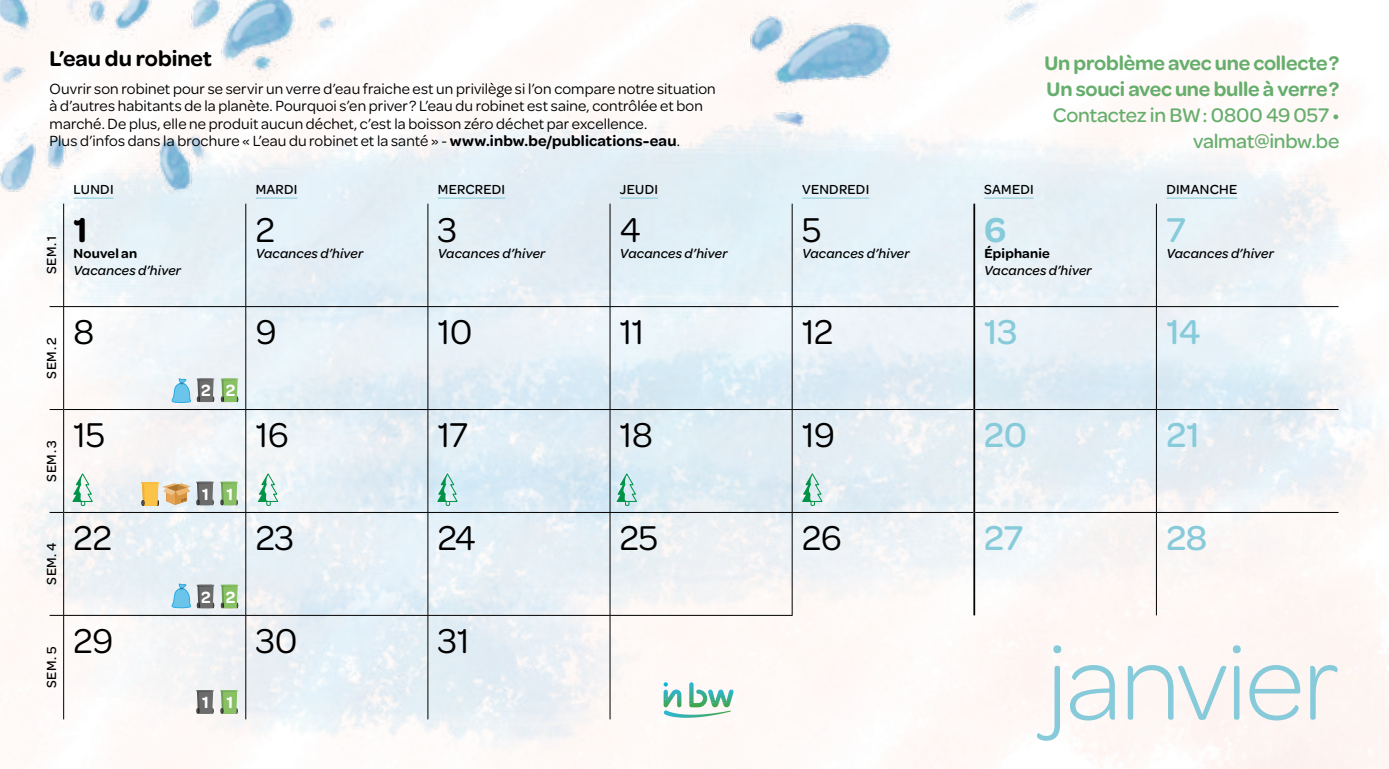
<style>
.page{position:relative;width:1389px;height:769px;background:#fff}
.page>*{position:absolute;margin:0;border:0;box-sizing:border-box;transform-origin:0 0}
.t1{font:300 112.52px "Omnes";letter-spacing:-.025em;color:#87cbda}
.t2{font:36.75px "Omnes";letter-spacing:-.01em;color:#000}
.t3{font:500 36.75px "Omnes";letter-spacing:-.005em;color:#87cbda}
.t4{font:600 36.75px "Omnes";color:#000}
.t5{font:600 36.75px "Omnes";color:#87cbda}
.t6{font:600 22.75px "Omnes";color:#000}
.t7{font:600 21px/26.2px "Omnes";letter-spacing:-.01em;color:#67ae6d}
.t8{font:500 21px/26.2px "Omnes";letter-spacing:-.01em;color:#67ae6d;text-align:right}
.t9{font:600 17.32px "Omnes";color:#fff}
.t10{font:15.75px/17.5px "Omnes";letter-spacing:.01em;color:#000}
.t11{font:italic 500 14px "Omnes";letter-spacing:.015em;color:#000}
.t12{font:500 14px "Omnes";letter-spacing:.02em;color:#000}
.t13{font:600 14px "Omnes";letter-spacing:.015em;color:#000}
.s1{font-weight:600}
</style>
<div class="page">
<img style="left:0;top:0;width:1389px;height:757px">
<hr style="left:610px;top:204px;width:1px;height:102px;background:#000">
<hr style="left:792px;top:204px;width:1px;height:102px;background:#000">
<hr style="left:1156px;top:204px;width:1px;height:102px;background:#000">
<hr style="left:427px;top:307px;width:1px;height:102px;background:#000">
<hr style="left:610px;top:307px;width:1px;height:102px;background:#000">
<hr style="left:792px;top:307px;width:1px;height:102px;background:#000">
<hr style="left:1156px;top:307px;width:1px;height:102px;background:#000">
<hr style="left:427px;top:410px;width:1px;height:102px;background:#000">
<hr style="left:610px;top:410px;width:1px;height:102px;background:#000">
<hr style="left:792px;top:410px;width:1px;height:102px;background:#000">
<hr style="left:1156px;top:410px;width:1px;height:102px;background:#000">
<hr style="left:610px;top:513px;width:1px;height:102px;background:#000">
<hr style="left:792px;top:513px;width:1px;height:102px;background:#000">
<hr style="left:1156px;top:513px;width:1px;height:102px;background:#000">
<hr style="left:245px;top:616px;width:1px;height:103px;background:#000">
<hr style="left:610px;top:616px;width:1px;height:103px;background:#000">
<hr style="left:975px;top:306px;width:181px;height:1px;background:#000">
<hr style="left:1156px;top:306px;width:183px;height:1px;background:#000">
<hr style="left:975px;top:409px;width:181px;height:1px;background:#000">
<hr style="left:1156px;top:409px;width:183px;height:1px;background:#000">
<hr style="left:975px;top:512px;width:181px;height:1px;background:#000">
<hr style="left:1156px;top:512px;width:183px;height:1px;background:#000">
<hr style="left:64px;top:615px;width:182px;height:1px;background:#000">
<hr style="left:245px;top:307px;width:1px;height:102px;background:#000">
<hr style="left:245px;top:410px;width:1px;height:102px;background:#000">
<hr style="left:245px;top:513px;width:1px;height:102px;background:#000">
<hr style="left:64px;top:306px;width:182px;height:1px;background:#000">
<hr style="left:246px;top:306px;width:182px;height:1px;background:#000">
<hr style="left:428px;top:306px;width:182px;height:1px;background:#000">
<hr style="left:610px;top:306px;width:182px;height:1px;background:#000">
<hr style="left:792px;top:306px;width:181px;height:1px;background:#000">
<svg style="left:50px;top:409px;width:13px;height:1px"></svg>
<hr style="left:64px;top:409px;width:182px;height:1px;background:#000">
<hr style="left:246px;top:409px;width:182px;height:1px;background:#000">
<hr style="left:428px;top:409px;width:182px;height:1px;background:#000">
<hr style="left:610px;top:409px;width:182px;height:1px;background:#000">
<hr style="left:792px;top:409px;width:181px;height:1px;background:#000">
<hr style="left:428px;top:512px;width:182px;height:1px;background:#000">
<hr style="left:610px;top:512px;width:182px;height:1px;background:#000">
<hr style="left:792px;top:512px;width:181px;height:1px;background:#000">
<hr style="left:246px;top:615px;width:182px;height:1px;background:#000">
<svg style="left:50px;top:512px;width:13px;height:1px"></svg>
<hr style="left:64px;top:512px;width:182px;height:1px;background:#000">
<hr style="left:246px;top:512px;width:182px;height:1px;background:#000">
<hr style="left:427px;top:513px;width:1px;height:102px;background:#000">
<hr style="left:973px;top:204px;width:2px;height:103px;background:#000">
<hr style="left:973px;top:307px;width:2px;height:102px;background:#000">
<hr style="left:973px;top:409px;width:2px;height:103px;background:#000">
<hr style="left:973px;top:512px;width:2px;height:103px;background:#000">
<hr style="left:245px;top:204px;width:1px;height:102px;background:#000">
<hr style="left:427px;top:204px;width:1px;height:102px;background:#000">
<hr style="left:428px;top:615px;width:182px;height:1px;background:#000">
<hr style="left:610px;top:615px;width:183px;height:1px;background:#000">
<hr style="left:427px;top:616px;width:1px;height:103px;background:#000">
<hr style="left:63px;top:616px;width:1px;height:103px;background:#000">
<hr style="left:63px;top:307px;width:1px;height:102px;background:#000">
<hr style="left:63px;top:409px;width:1px;height:103px;background:#000">
<hr style="left:63px;top:512px;width:1px;height:103px;background:#000">
<svg style="left:50px;top:615px;width:14px;height:1px"></svg>
<hr style="left:63px;top:204px;width:1px;height:102px;background:#000">
<svg style="left:50px;top:306px;width:14px;height:1px"></svg>
<hr style="left:74px;top:198px;width:40px;height:1px;background:#87cbda">
<hr style="left:256px;top:198px;width:41px;height:1px;background:#87cbda">
<hr style="left:438px;top:198px;width:67px;height:1px;background:#87cbda">
<hr style="left:620px;top:198px;width:38px;height:1px;background:#87cbda">
<hr style="left:802px;top:198px;width:67px;height:1px;background:#87cbda">
<hr style="left:984px;top:198px;width:50px;height:1px;background:#87cbda">
<hr style="left:1166px;top:198px;width:71px;height:1px;background:#87cbda">
<svg style="left:220px;top:482px;width:18px;height:23px"></svg>
<svg style="left:196px;top:482px;width:18px;height:23px"></svg>
<svg style="left:220px;top:690px;width:18px;height:24px"></svg>
<svg style="left:196px;top:690px;width:18px;height:24px"></svg>
<svg style="left:221px;top:379px;width:17px;height:23px"></svg>
<svg style="left:221px;top:585px;width:17px;height:23px"></svg>
<svg style="left:171px;top:377px;width:43px;height:26px"></svg>
<svg style="left:171px;top:582px;width:43px;height:27px"></svg>
<svg style="left:141px;top:482px;width:49px;height:24px"></svg>
<svg style="left:664px;top:682px;width:70px;height:36px"></svg>
<svg style="left:71px;top:472px;width:22px;height:34px"></svg>
<svg style="left:257px;top:472px;width:22px;height:34px"></svg>
<svg style="left:436px;top:472px;width:22px;height:34px"></svg>
<svg style="left:616px;top:472px;width:22px;height:34px"></svg>
<svg style="left:801px;top:472px;width:22px;height:34px"></svg>
<h3 class="t6" style="left:50px;top:43px;width:164px">L’eau du robinet</h3>
<p class="t10" style="left:50px;top:79px;width:668px">Ouvrir son robinet pour se servir un verre d’eau fraiche est un privilège si l’on compare notre situation à d’autres habitants de la planète. Pourquoi s’en priver ? L’eau du robinet est saine, contrôlée et bon marché. De plus, elle ne produit aucun déchet, c’est la boisson zéro déchet par excellence.<br>Plus d’infos dans la brochure « L’eau du robinet et la santé » - <span class="s1">www.inbw.be/publications-eau</span>.</p>
<h3 class="t7" style="left:1044px;top:48px;width:297px">Un problème avec une collecte ?<br>Un souci avec une bulle à verre ?</h3>
<h3 class="t8" style="left:1053px;top:101px;width:288px">Contactez in BW : 0800 49 057 • valmat@inbw.be</h3>
<p class="t12" style="left:42px;top:274px;width:40px;rotate:-90deg">SEM. 1</p>
<p class="t12" style="left:42px;top:378px;width:43px;rotate:-90deg">SEM. 2</p>
<p class="t12" style="left:42px;top:481px;width:43px;rotate:-90deg">SEM. 3</p>
<p class="t12" style="left:42px;top:585px;width:43px;rotate:-90deg">SEM. 4</p>
<p class="t12" style="left:42px;top:688px;width:43px;rotate:-90deg">SEM. 5</p>
<p class="t12" style="left:74px;top:180px;width:42px">LUNDI</p>
<p class="t12" style="left:256px;top:180px;width:43px">MARDI</p>
<p class="t12" style="left:438px;top:180px;width:69px">MERCREDI</p>
<p class="t12" style="left:620px;top:180px;width:40px">JEUDI</p>
<p class="t12" style="left:802px;top:180px;width:69px">VENDREDI</p>
<p class="t12" style="left:984px;top:180px;width:51px">SAMEDI</p>
<p class="t12" style="left:1166px;top:180px;width:73px">DIMANCHE</p>
<h2 class="t4" style="left:74px;top:204px;width:16px">1</h2>
<p class="t13" style="left:74px;top:244px;width:65px">Nouvel an</p>
<p class="t11" style="left:74px;top:261px;width:109px">Vacances d’hiver</p>
<h2 class="t2" style="left:256px;top:205px;width:20px">2</h2>
<p class="t11" style="left:256px;top:244px;width:109px">Vacances d’hiver</p>
<h2 class="t2" style="left:438px;top:205px;width:21px">3</h2>
<p class="t11" style="left:438px;top:244px;width:109px">Vacances d’hiver</p>
<h2 class="t2" style="left:620px;top:205px;width:22px">4</h2>
<p class="t11" style="left:620px;top:244px;width:109px">Vacances d’hiver</p>
<h2 class="t2" style="left:802px;top:205px;width:21px">5</h2>
<p class="t11" style="left:802px;top:244px;width:109px">Vacances d’hiver</p>
<h2 class="t5" style="left:984px;top:204px;width:24px">6</h2>
<p class="t13" style="left:984px;top:244px;width:67px">Épiphanie</p>
<p class="t11" style="left:984px;top:261px;width:109px">Vacances d’hiver</p>
<h2 class="t3" style="left:1166px;top:204px;width:21px">7</h2>
<p class="t11" style="left:1166px;top:244px;width:109px">Vacances d’hiver</p>
<h2 class="t2" style="left:74px;top:308px;width:22px">8</h2>
<h2 class="t2" style="left:256px;top:308px;width:22px">9</h2>
<h2 class="t2" style="left:438px;top:308px;width:36px">10</h2>
<h2 class="t2" style="left:620px;top:308px;width:26px">11</h2>
<h2 class="t2" style="left:802px;top:308px;width:33px">12</h2>
<h2 class="t3" style="left:984px;top:307px;width:35px">13</h2>
<h2 class="t3" style="left:1166px;top:307px;width:36px">14</h2>
<p class="t9" style="left:201px;top:379px;width:36px">2 2</p>
<h2 class="t2" style="left:74px;top:411px;width:33px">15</h2>
<h2 class="t2" style="left:256px;top:411px;width:35px">16</h2>
<h2 class="t2" style="left:438px;top:411px;width:32px">17</h2>
<h2 class="t2" style="left:620px;top:411px;width:35px">18</h2>
<h2 class="t2" style="left:802px;top:411px;width:35px">19</h2>
<h2 class="t3" style="left:984px;top:410px;width:44px">20</h2>
<h2 class="t3" style="left:1166px;top:410px;width:35px">21</h2>
<p class="t9" style="left:202px;top:482px;width:33px">1 1</p>
<h2 class="t2" style="left:74px;top:513px;width:40px">22</h2>
<h2 class="t2" style="left:256px;top:513px;width:40px">23</h2>
<h2 class="t2" style="left:438px;top:513px;width:40px">24</h2>
<h2 class="t2" style="left:620px;top:513px;width:40px">25</h2>
<h2 class="t2" style="left:802px;top:513px;width:41px">26</h2>
<h2 class="t3" style="left:984px;top:513px;width:41px">27</h2>
<h2 class="t3" style="left:1166px;top:513px;width:43px">28</h2>
<p class="t9" style="left:201px;top:585px;width:36px">2 2</p>
<h2 class="t2" style="left:74px;top:616px;width:41px">29</h2>
<h2 class="t2" style="left:256px;top:616px;width:43px">30</h2>
<h2 class="t2" style="left:438px;top:616px;width:33px">31</h2>
<p class="t9" style="left:202px;top:690px;width:33px">1 1</p>
<h1 class="t1" style="left:1046px;top:607px;width:295px">janvier</h1>
</div>
